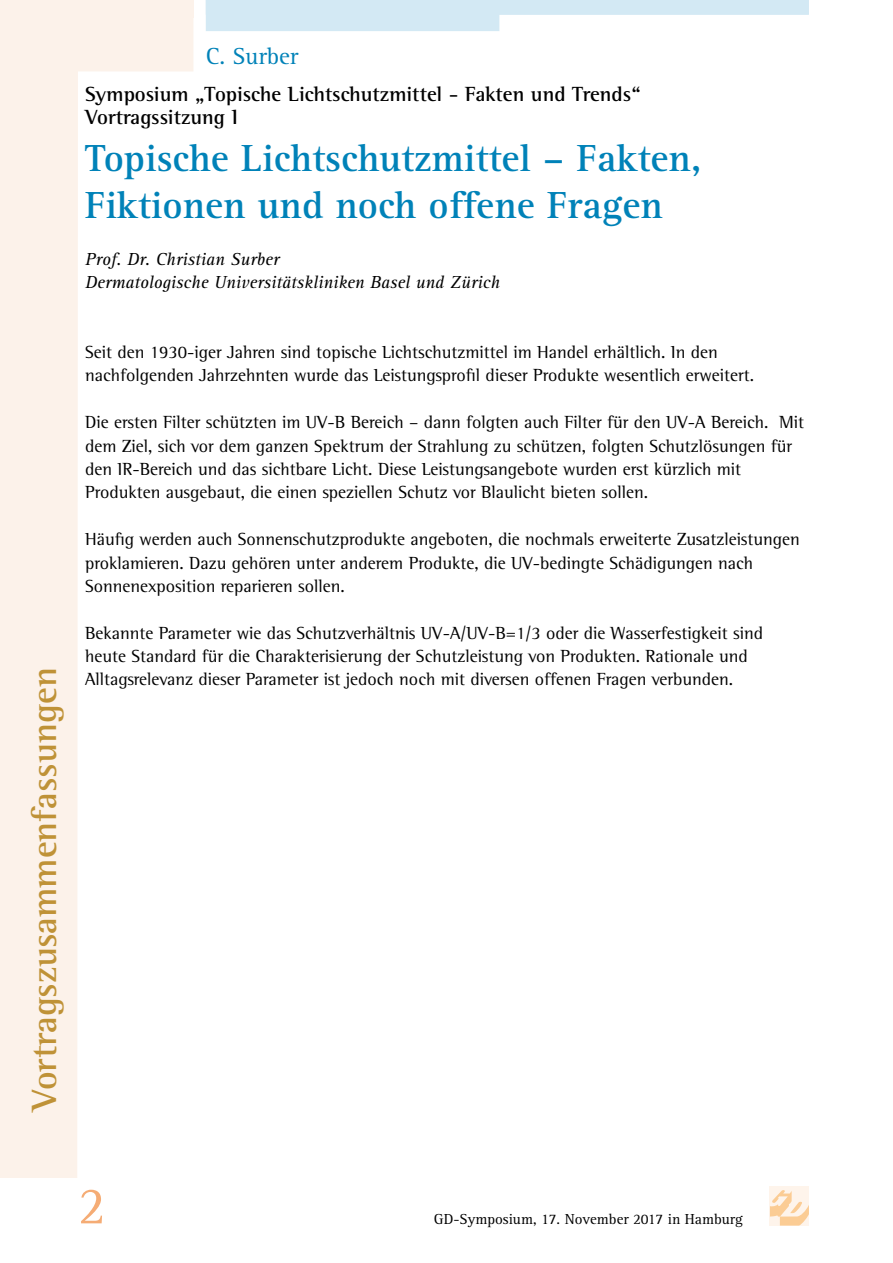
<style>
.page{position:relative;width:893px;height:1263px;background:#fff}
.page>*{position:absolute;margin:0;border:0;box-sizing:border-box;transform-origin:0 0}
.t1{font:54px "Agfa Rotis Serif";color:#f5ac75}
.t2{font:700 39px/46.8px "Agfa Rotis Serif";color:#0082b8}
.t3{font:700 36px "Agfa Rotis Semi Serif";color:#bf9237}
.t4{font:24px "Agfa Rotis Serif";color:#0082b8}
.t5{font:700 21px/23.4px "Agfa Rotis Semi Serif";color:#000}
.t6{font:18px/23.4px "Agfa Rotis Semi Serif";color:#000}
.t7{font:italic 18px/23.4px "Agfa Rotis Serif";color:#000}
.t8{font:15px "Agfa Rotis Serif";color:#000}
</style>
<div class="page">
<div style="left:770px;top:1186px;width:39px;height:39px;background:#fef4eb"></div>
<svg style="left:770px;top:1190px;width:39px;height:35px"></svg>
<svg style="left:0;top:0;width:194px;height:1178px"></svg>
<div style="left:0;top:0;width:193px;height:17px;background:#fcf2ea"></div>
<svg style="left:206px;top:0;width:603px;height:31px"></svg>
<h3 class="t4" style="left:206px;top:42px;width:94px">C. Surber</h3>
<p class="t5" style="left:85px;top:82px;width:557px">Symposium „Topische Lichtschutzmittel - Fakten und Trends“<br>Vortragssitzung I</p>
<h2 class="t2" style="left:85px;top:135px;width:618px">Topische Lichtschutzmittel – Fakten,<br>Fiktionen und noch offene Fragen</h2>
<p class="t7" style="left:85px;top:247px;width:416px">Prof. Dr. Christian Surber<br>Dermatologische Universitätskliniken Basel und Zürich</p>
<h3 class="t3" style="left:23px;top:1111px;width:445px;rotate:-90deg">Vortragszusammenfassungen</h3>
<p class="t6" style="left:85px;top:340px;width:670px">Seit den 1930-iger Jahren sind topische Lichtschutzmittel im Handel erhältlich. In den nachfolgenden Jahrzehnten wurde das Leistungsprofil dieser Produkte wesentlich erweitert.</p>
<p class="t6" style="left:85px;top:410px;width:720px">Die ersten Filter schützten im UV-B Bereich – dann folgten auch Filter für den UV-A Bereich. Mit dem Ziel, sich vor dem ganzen Spektrum der Strahlung zu schützen, folgten Schutzlösungen für den IR-Bereich und das sichtbare Licht. Diese Leistungsangebote wurden erst kürzlich mit Produkten ausgebaut, die einen speziellen Schutz vor Blaulicht bieten sollen.</p>
<p class="t6" style="left:85px;top:527px;width:716px">Häufig werden auch Sonnenschutzprodukte angeboten, die nochmals erweiterte Zusatzleistungen proklamieren. Dazu gehören unter anderem Produkte, die UV-bedingte Schädigungen nach<br>Sonnenexposition reparieren sollen.</p>
<p class="t6" style="left:85px;top:621px;width:680px">Bekannte Parameter wie das Schutzverhältnis UV-A/UV-B=1/3 oder die Wasserfestigkeit sind heute Standard für die Charakterisierung der Schutzleistung von Produkten. Rationale und<br>Alltagsrelevanz dieser Parameter ist jedoch noch mit diversen offenen Fragen verbunden.</p>
<h1 class="t1" style="left:78px;top:1175px;width:30px">2</h1>
<p class="t8" style="left:434px;top:1210px;width:311px">GD-Symposium, 17. November 2017 in Hamburg</p>
</div>
